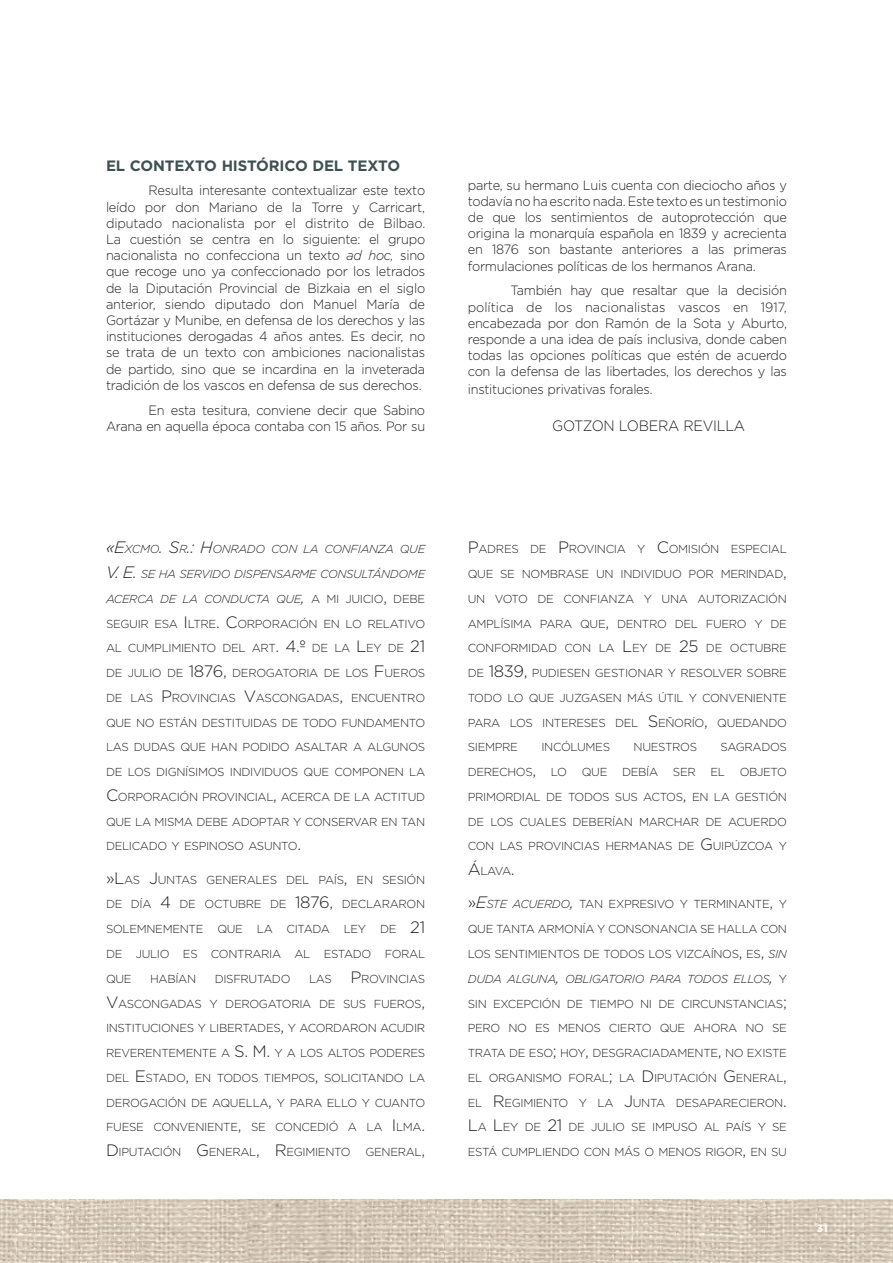
<style>
.page{position:relative;width:893px;height:1263px;background:#fff}
.page>*{position:absolute;margin:0;border:0;box-sizing:border-box;transform-origin:0 0}
.ladillo{font:700 15px "Gotham";letter-spacing:-.01em;color:#3f5052}
.TEXTO_COMUN{font:300 15px "Gotham";letter-spacing:-.02em;color:#231f20;scale:.95 1}
.TEXTO_COMUN-2{font:300 13.5px/16.2px "Gotham";letter-spacing:-.02em;color:#231f20;text-align:justify;scale:.95 1}
.t1{font:300 11.55px/24.8px "Gotham";letter-spacing:-.03em;color:#231f20;text-align:justify}
.t2{font:700 10.5px "Gotham";color:#fff}
.s1{font-style:italic}
.s2{font-style:italic;font-size:16.5px}
.s3{font-size:16.5px}
</style>
<div class="page">
<img style="left:0;top:1199px;width:892px;height:63px">
<p class="ladillo" style="left:106px;top:155px;width:295px">EL CONTEXTO HISTÓRICO DEL TEXTO</p>
<p class="TEXTO_COMUN-2" style="left:106px;top:182px;width:337px;text-indent:43px">Resulta interesante contextualizar este texto leído por don Mariano de la Torre y Carricart, diputado nacionalista por el distrito de Bilbao.<br>La cuestión se centra en lo siguiente: el grupo nacionalista no confecciona un texto <span class="s1">ad hoc,</span> sino que recoge uno ya confeccionado por los letrados de la Diputación Provincial de Bizkaia en el siglo anterior, siendo diputado don Manuel María de Gortázar y Munibe, en defensa de los derechos y las instituciones derogadas 4 años antes. Es decir, no se trata de un texto con ambiciones nacionalistas de partido, sino que se incardina en la inveterada tradición de los vascos en defensa de sus derechos.</p>
<p class="TEXTO_COMUN-2" style="left:106px;top:401px;width:337px;text-align:right">En esta tesitura, conviene decir que Sabino<br>Arana en aquella época contaba con 15 años. Por su</p>
<p class="TEXTO_COMUN-2" style="left:467px;top:176px;width:337px">parte, su hermano Luis cuenta con dieciocho años y todavía no ha escrito nada. Este texto es un testimonio de que los sentimientos de autoprotección que origina la monarquía española en 1839 y acrecienta en 1876 son bastante anteriores a las primeras formulaciones políticas de los hermanos Arana.</p>
<p class="TEXTO_COMUN-2" style="left:467px;top:282px;width:337px;text-indent:43px">También hay que resaltar que la decisión política de los nacionalistas vascos en 1917, encabezada por don Ramón de la Sota y Aburto, responde a una idea de país inclusiva, donde caben todas las opciones políticas que estén de acuerdo con la defensa de las libertades, los derechos y las</p>
<p class="TEXTO_COMUN-2" style="left:467px;top:381px;width:196px">instituciones privativas forales.</p>
<p class="TEXTO_COMUN" style="left:552px;top:416px;width:205px">GOTZON LOBERA REVILLA</p>
<p class="t1" style="left:106px;top:536px;width:321px"><span class="s2">«E</span><span class="s1">XCMO</span><span class="s2">. S</span><span class="s1">R</span><span class="s2">.: H</span><span class="s1">ONRADO CON LA CONFIANZA QUE </span><span class="s2">V. E.</span> <span class="s1">SE HA SERVIDO DISPENSARME CONSULTÁNDOME ACERCA DE LA CONDUCTA QUE</span><span class="s2">,</span> A MI JUICIO<span class="s3">,</span> DEBE SEGUIR ESA <span class="s3">I</span> LTRE<span class="s3">. C</span>ORPORACIÓN EN LO RELATIVO AL CUMPLIMIENTO DEL ART<span class="s3">. 4.º</span> DE LA <span class="s3">L</span>EY DE <span class="s3">21<br></span>DE JULIO DE <span class="s3">1876,</span> DEROGATORIA DE LOS <span class="s3">F</span>UEROS DE LAS <span class="s3">P</span>ROVINCIAS <span class="s3">V</span>ASCONGADAS<span class="s3">,</span> ENCUENTRO QUE NO ESTÁN DESTITUIDAS DE TODO FUNDAMENTO LAS DUDAS QUE HAN PODIDO ASALTAR A ALGUNOS DE LOS DIGNÍSIMOS INDIVIDUOS QUE COMPONEN LA <span class="s3">C</span>ORPORACIÓN PROVINCIAL<span class="s3">,</span> ACERCA DE LA ACTITUD QUE LA MISMA DEBE ADOPTAR Y CONSERVAR EN TAN DELICADO Y ESPINOSO ASUNTO<span class="s3">.</span></p>
<p class="t1" style="left:106px;top:866px;width:320px"><span class="s3">»L</span>AS <span class="s3">J</span> UNTAS GENERALES DEL PAÍS<span class="s3">,</span> EN SESIÓN DE DÍA <span class="s3">4</span> DE OCTUBRE DE <span class="s3">1876,</span> DECLARARON SOLEMNEMENTE QUE LA CITADA LEY DE <span class="s3">21<br></span>DE JULIO ES CONTRARIA AL ESTADO FORAL QUE</p>
<p class="t1" style="left:106px;top:965px;width:320px;text-indent:203px">LAS <span class="s3">P</span>ROVINCIAS <span class="s3">V</span>ASCONGADAS Y DEROGATORIA DE SUS FUEROS<span class="s3">, </span>INSTITUCIONES Y LIBERTADES<span class="s3">,</span> Y ACORDARON ACUDIR REVERENTEMENTE A <span class="s3">S. M .</span> Y A LOS ALTOS PODERES DEL <span class="s3">E</span>STADO<span class="s3">,</span> EN TODOS TIEMPOS<span class="s3">,</span> SOLICITANDO LA DEROGACIÓN DE AQUELLA<span class="s3">,</span> Y PARA ELLO Y CUANTO FUESE CONVENIENTE<span class="s3">,</span> SE CONCEDIÓ A LA <span class="s3">I</span> LMA<span class="s3">.<br>D</span> IPUTACIÓN <span class="s3">G</span> ENERAL<span class="s3">, R</span>EGIMIENTO</p>
<p class="t1" style="left:150px;top:965px;width:47px">HABÍAN</p>
<p class="t1" style="left:215px;top:965px;width:77px">DISFRUTADO</p>
<p class="t1" style="left:365px;top:1139px;width:61px">GENERAL<span class="s3">,</span></p>
<p class="t1" style="left:467px;top:536px;width:320px"><span class="s3">P</span>ADRES DE <span class="s3">P</span>ROVINCIA Y <span class="s3">C</span>OMISIÓN ESPECIAL QUE SE NOMBRASE UN INDIVIDUO POR MERINDAD<span class="s3">, </span>UN VOTO DE CONFIANZA Y UNA AUTORIZACIÓN AMPLÍSIMA PARA QUE<span class="s3">,</span> DENTRO DEL FUERO Y DE CONFORMIDAD CON LA <span class="s3">L</span>EY DE <span class="s3">25</span> DE OCTUBRE DE <span class="s3">1839,</span> PUDIESEN GESTIONAR Y RESOLVER SOBRE TODO LO QUE JUZGASEN MÁS ÚTIL Y CONVENIENTE PARA LOS INTERESES DEL <span class="s3">S</span> EÑORÍO<span class="s3">,</span> QUEDANDO SIEMPRE</p>
<p class="t1" style="left:541px;top:734px;width:70px">INCÓLUMES</p>
<p class="t1" style="left:633px;top:734px;width:65px">NUESTROS</p>
<p class="t1" style="left:720px;top:734px;width:68px">SAGRADOS</p>
<p class="t1" style="left:467px;top:759px;width:101px">DERECHOS<span class="s3">,</span> LO</p>
<p class="t1" style="left:581px;top:759px;width:27px">QUE</p>
<p class="t1" style="left:622px;top:759px;width:38px">DEBÍA</p>
<p class="t1" style="left:672px;top:759px;width:24px">SER</p>
<p class="t1" style="left:710px;top:759px;width:16px">EL</p>
<p class="t1" style="left:467px;top:759px;width:320px;text-indent:272px">OBJETO PRIMORDIAL DE TODOS SUS ACTOS<span class="s3">,</span> EN LA GESTIÓN DE LOS CUALES DEBERÍAN MARCHAR DE ACUERDO CON LAS PROVINCIAS HERMANAS DE <span class="s3">G</span> UIPÚZCOA Y <span class="s3">Á</span>LAVA<span class="s3">.</span></p>
<p class="t1" style="left:467px;top:891px;width:320px"><span class="s3">»</span><span class="s2">E</span><span class="s1">STE ACUERDO</span><span class="s2">,</span> TAN EXPRESIVO Y TERMINANTE<span class="s3">,</span> Y QUE TANTA ARMONÍA Y CONSONANCIA SE HALLA CON LOS SENTIMIENTOS DE TODOS LOS VIZCAÍNOS<span class="s3">,</span> ES<span class="s3">,</span> <span class="s1">SIN DUDA ALGUNA</span><span class="s2">,</span> <span class="s1">OBLIGATORIO PARA TODOS ELLOS</span><span class="s2">,</span> Y SIN EXCEPCIÓN DE TIEMPO NI DE CIRCUNSTANCIAS<span class="s3">; </span>PERO NO ES MENOS CIERTO QUE AHORA NO SE TRATA DE ESO<span class="s3">;</span> HOY<span class="s3">,</span> DESGRACIADAMENTE<span class="s3">,</span> NO EXISTE EL ORGANISMO FORAL<span class="s3">;</span> LA <span class="s3">D</span> IPUTACIÓN <span class="s3">G</span> ENERAL<span class="s3">, </span>EL <span class="s3">R</span>EGIMIENTO Y LA <span class="s3">J</span> UNTA DESAPARECIERON<span class="s3">.<br>L</span>A <span class="s3">L</span>EY DE <span class="s3">21</span> DE JULIO SE IMPUSO AL PAÍS Y SE ESTÁ CUMPLIENDO CON MÁS O MENOS RIGOR<span class="s3">,</span> EN SU</p>
<p class="t2" style="left:816px;top:1220px;width:12px">31</p>
</div>
